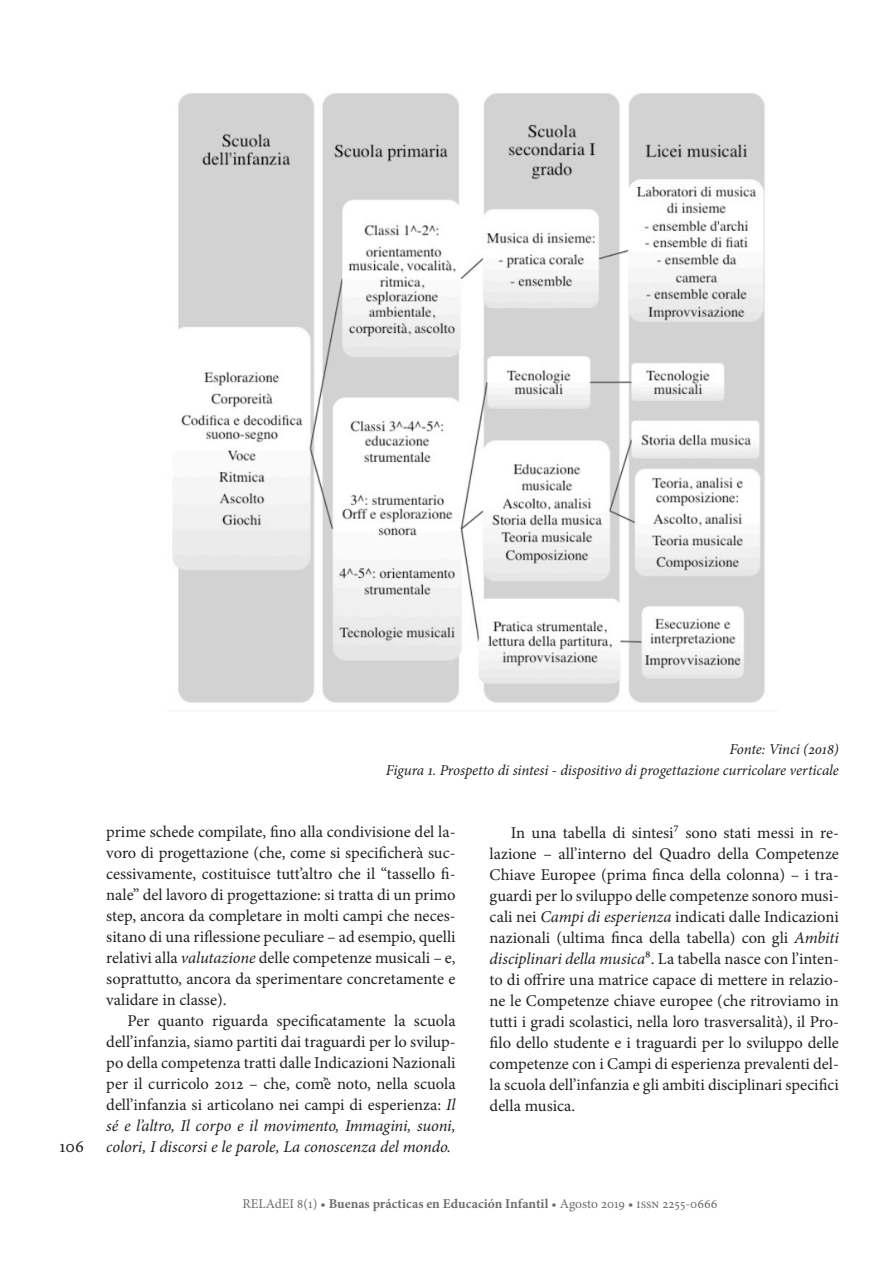
<style>
.page{position:relative;width:893px;height:1263px;background:#fff}
.page>*{position:absolute;margin:0;border:0;box-sizing:border-box;transform-origin:0 0}
.t1{font:18px "Minion Pro";color:#231f20}
.Stile_di_paragrafo_1{font:16.5px/21px "Minion Pro";color:#231f20;text-align:justify}
.biblio{font:italic 15px "Minion Pro";letter-spacing:-.01em;color:#231f20}
.t2{font:13.5px "Minion Pro";color:#6c6d70}
.s1{font-style:italic}
.s2{font-weight:700}
</style>
<div class="page">
<img style="left:172px;top:93px;width:593px;height:610px">
<p class="t1" style="left:60px;top:1134px;width:26px">106</p>
<p class="biblio" style="left:729px;top:739px;width:111px">Fonte: Vinci (2018)</p>
<p class="biblio" style="left:386px;top:760px;width:455px">Figura 1. Prospetto di sintesi - dispositivo di progettazione curricolare verticale</p>
<p class="Stile_di_paragrafo_1" style="left:106px;top:822px;width:351px">prime schede compilate, fino alla condivisione del la&shy;voro di progettazione (che, come si specificherà suc&shy;cessivamente, costituisce tutt’altro che il “tassello fi&shy;nale” del lavoro di progettazione: si tratta di un primo step, ancora da completare in molti campi che neces&shy;sitano di una riflessione peculiare – ad esempio, quelli relativi alla <span class="s1">valutazione</span> delle competenze musicali – e, soprattutto, ancora da sperimentare concretamente e validare in classe).</p>
<p class="Stile_di_paragrafo_1" style="left:106px;top:1011px;width:351px;text-indent:21px">Per quanto riguarda specificatamente la scuola dell’infanzia, siamo partiti dai traguardi per lo svilup&shy;po della competenza tratti dalle Indicazioni Nazionali per il curricolo 2012 – che, com’è noto, nella scuola dell’infanzia si articolano nei campi di esperienza: <span class="s1">Il sé e l’altro, Il corpo e il movimento, Immagini, suoni, colori, I discorsi e le parole, La conoscenza del mondo.</span></p>
<p class="Stile_di_paragrafo_1" style="left:490px;top:822px;width:351px;text-indent:21px">In una tabella di sintesi⁷ sono stati messi in re&shy;lazione – all’interno del Quadro della Competenze Chiave Europee (prima finca della colonna) – i tra&shy;guardi per lo sviluppo delle competenze sonoro musi&shy;cali nei <span class="s1">Campi di esperienza</span> indicati dalle Indicazioni nazionali (ultima finca della tabella) con gli <span class="s1">Ambiti disciplinari della musica</span>⁸. La tabella nasce con l’inten&shy;to di offrire una matrice capace di mettere in relazio&shy;ne le Competenze chiave europee (che ritroviamo in tutti i gradi scolastici, nella loro trasversalità), il Pro&shy;filo dello studente e i traguardi per lo sviluppo delle competenze con i Campi di esperienza prevalenti del&shy;la scuola dell’infanzia e gli ambiti disciplinari specifici della musica.</p>
<p class="t2" style="left:242px;top:1194px;width:477px">RELAdEI 8(1) • <span class="s2">Buenas prácticas en Educación Infantil</span> • Agosto 2019 • issn 2255-0666</p>
</div>
